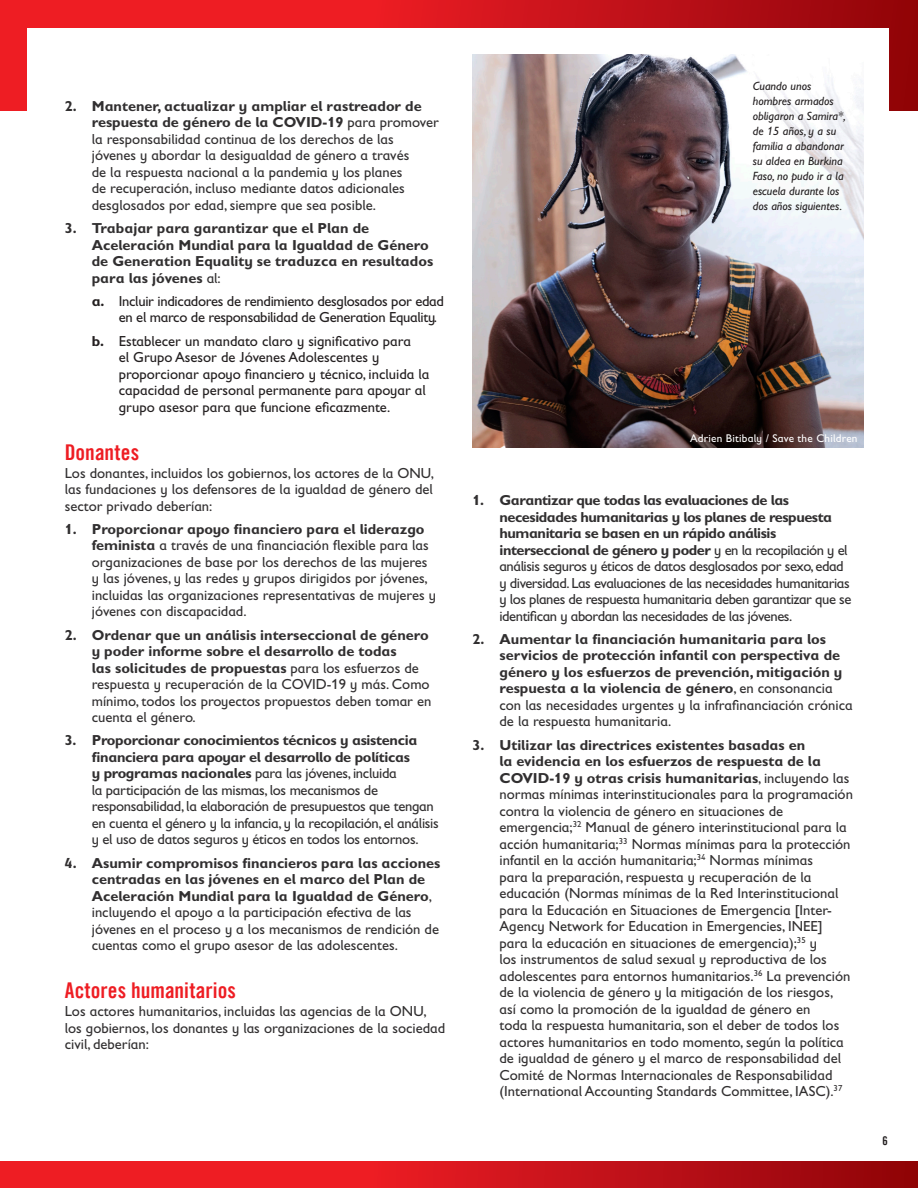
<style>
.page{position:relative;width:918px;height:1188px;background:#fff}
.page>*{position:absolute;margin:0;border:0;box-sizing:border-box;transform-origin:0 0}
.BHED{font:21.75px "Trade Gothic Bold Cond Twenty";letter-spacing:.005em;color:#ee1d23}
.LEDE{font:14.7px/16.5px "Gill Sans Infant Std";color:#312f30}
.LEDE-2{font:14.7px/16.5px "Gill Sans Infant Std";letter-spacing:-.02em;color:#312f30}
.LEDE-3{font:14.7px/16.5px "Gill Sans Infant Std";letter-spacing:-.03em;color:#312f30}
.t1{font:14.7px/16.5px "Gill Sans Infant Std";color:#231f20}
.t2{font:14.7px/16.5px "Gill Sans Infant Std";letter-spacing:-.02em;color:#231f20}
.t3{font:700 14.55px/16.5px "Gill Sans Infant Std";color:#312f30}
.t4{font:700 14.55px/16.5px "Gill Sans Infant Std";letter-spacing:-.03em;color:#312f30}
.t5{font:700 14.55px/16.5px "Gill Sans Infant Std";letter-spacing:-.02em;color:#312f30}
.CTL{font:italic 12px/15px "Gill Sans Infant Std";color:#231f20}
.t6{font:12px "Trade Gothic Bold Cond Twenty";color:#231f20}
.CREDIT{font:11.25px "Gill Sans Infant Std";letter-spacing:.02em;color:#fff}
.s1{font-weight:400;font-size:14.7px}
.s2{font-weight:700;font-size:14.55px}
</style>
<div class="page">
<svg style="left:0;top:1161px;width:918px;height:27px;background:#d0151b"></svg>
<svg style="left:0;top:0;width:918px;height:110px;background:#ce1a20"></svg>
<div style="left:27px;top:29px;width:862px;height:96px;background:#fff"></div>
<img style="left:472px;top:54px;width:392px;height:393px">
<p class="t3" style="left:92px;top:97px;width:349px;text-indent:-27px">2. Mantener, actualizar y ampliar el rastreador de respuesta de género de la COVID-19 <span class="s1">para promover</span></p>
<p class="LEDE" style="left:92px;top:131px;width:319px">la responsabilidad continua de los derechos de las jóvenes y abordar la desigualdad de género a través de la respuesta nacional a la pandemia y los planes de recuperación, incluso mediante datos adicionales desglosados por edad, siempre que sea posible.</p>
<p class="t3" style="left:92px;top:220px;width:343px;text-indent:-27px">3. Trabajar para garantizar que el Plan de Aceleración Mundial para la Igualdad de Género de Generation Equality se traduzca en resultados para las jóvenes <span class="s1">al:</span></p>
<p class="t2" style="left:119px;top:293px;width:327px;text-indent:-27px"><span class="s2">a.</span> Incluir indicadores de rendimiento desglosados por edad en el marco de responsabilidad de Generation Equality.</p>
<p class="t1" style="left:119px;top:332px;width:312px;text-indent:-27px"><span class="s2">b.</span> Establecer un mandato claro y significativo para<br>el Grupo Asesor de Jóvenes Adolescentes y proporcionar apoyo financiero y técnico, incluida la capacidad de personal permanente para apoyar al grupo asesor para que funcione eficazmente.</p>
<p class="BHED" style="left:65px;top:439px;width:76px">Donantes</p>
<p class="LEDE" style="left:65px;top:464px;width:371px;text-align:justify">Los donantes, incluidos los gobiernos, los actores de la ONU, las fundaciones y los defensores de la igualdad de género del sector privado deberían:</p>
<p class="t3" style="left:65px;top:520px;width:361px">1. Proporcionar apoyo financiero para el liderazgo</p>
<p class="LEDE" style="left:92px;top:537px;width:346px"><span class="s2">feminista</span> a través de una financiación flexible para las organizaciones de base por los derechos de las mujeres y las jóvenes, y las redes y grupos dirigidos por jóvenes, incluidas las organizaciones representativas de mujeres y jóvenes con discapacidad.</p>
<p class="t3" style="left:92px;top:626px;width:338px;text-indent:-27px">2. Ordenar que un análisis interseccional de género y poder informe sobre el desarrollo de todas<br>las solicitudes de propuestas <span class="s1">para los esfuerzos de</span></p>
<p class="LEDE" style="left:92px;top:676px;width:341px">respuesta y recuperación de la COVID-19 y más. Como mínimo, todos los proyectos propuestos deben tomar en cuenta el género.</p>
<p class="t5" style="left:92px;top:732px;width:327px;text-indent:-27px">3. Proporcionar conocimientos técnicos y asistencia financiera para apoyar el desarrollo de políticas</p>
<p class="LEDE-2" style="left:92px;top:765px;width:349px"><span class="s2">y programas nacionales</span> para las jóvenes, incluida<br>la participación de las mismas, los mecanismos de responsabilidad, la elaboración de presupuestos que tengan en cuenta el género y la infancia, y la recopilación, el análisis y el uso de datos seguros y éticos en todos los entornos.</p>
<p class="t3" style="left:92px;top:854px;width:350px;text-indent:-27px">4. Asumir compromisos financieros para las acciones centradas en las jóvenes en el marco del Plan de<br>Aceleración Mundial para la Igualdad de Género<span class="s1">,</span></p>
<p class="LEDE" style="left:92px;top:904px;width:349px">incluyendo el apoyo a la participación efectiva de las jóvenes en el proceso y a los mecanismos de rendición de cuentas como el grupo asesor de las adolescentes.</p>
<p class="BHED" style="left:65px;top:977px;width:173px">Actores humanitarios</p>
<p class="LEDE" style="left:65px;top:1003px;width:382px">Los actores humanitarios, incluidas las agencias de la ONU, los gobiernos, los donantes y las organizaciones de la sociedad civil, deberían:</p>
<p class="CTL" style="left:753px;top:79px;width:95px">Cuando unos hombres armados obligaron a Samira*, de 15 años, y a su familia a abandonar su aldea en Burkina<br>Faso, no pudo ir a la escuela durante los dos años siguientes.</p>
<p class="CREDIT" style="left:690px;top:432px;width:169px">Adrien Bitibaly / Save the Children</p>
<p class="t4" style="left:500px;top:492px;width:350px;text-indent:-27px">1. Garantizar que todas las evaluaciones de las necesidades humanitarias y los planes de respuesta humanitaria se basen en un rápido análisis interseccional de género y poder <span class="s1">y en la recopilación y el</span></p>
<p class="LEDE-3" style="left:500px;top:558px;width:353px">análisis seguros y éticos de datos desglosados por sexo, edad y diversidad. Las evaluaciones de las necesidades humanitarias y los planes de respuesta humanitaria deben garantizar que se identifican y abordan las necesidades de las jóvenes.</p>
<p class="t3" style="left:500px;top:630px;width:344px;text-indent:-27px">2. Aumentar la financiación humanitaria para los servicios de protección infantil con perspectiva de género y los esfuerzos de prevención, mitigación y respuesta a la violencia de género<span class="s1">, en consonancia</span></p>
<p class="LEDE" style="left:500px;top:697px;width:355px">con las necesidades urgentes y la infrafinanciación crónica de la respuesta humanitaria.</p>
<p class="t3" style="left:500px;top:736px;width:351px;text-indent:-27px">3. Utilizar las directrices existentes basadas en<br>la evidencia en los esfuerzos de respuesta de la<br>COVID-19 y otras crisis humanitarias<span class="s1">, incluyendo las</span></p>
<p class="LEDE" style="left:500px;top:786px;width:355px">normas mínimas interinstitucionales para la programación contra la violencia de género en situaciones de emergencia;<sup>32</sup> Manual de género interinstitucional para la acción humanitaria;<sup>33</sup> Normas mínimas para la protección infantil en la acción humanitaria;<sup>34</sup> Normas mínimas<br>para la preparación, respuesta y recuperación de la educación (Normas mínimas de la Red Interinstitucional para la Educación en Situaciones de Emergencia [Inter-Agency Network for Education in Emergencies, INEE] para la educación en situaciones de emergencia);<sup>35</sup> y<br>los instrumentos de salud sexual y reproductiva de los adolescentes para entornos humanitarios.<sup>36</sup> La prevención de la violencia de género y la mitigación de los riesgos, así como la promoción de la igualdad de género en<br>toda la respuesta humanitaria, son el deber de todos los actores humanitarios en todo momento, según la política de igualdad de género y el marco de responsabilidad del Comité de Normas Internacionales de Responsabilidad (International Accounting Standards Committee, IASC).<sup>37</sup></p>
<p class="t6" style="left:882px;top:1134px;width:7px">6</p>
</div>
